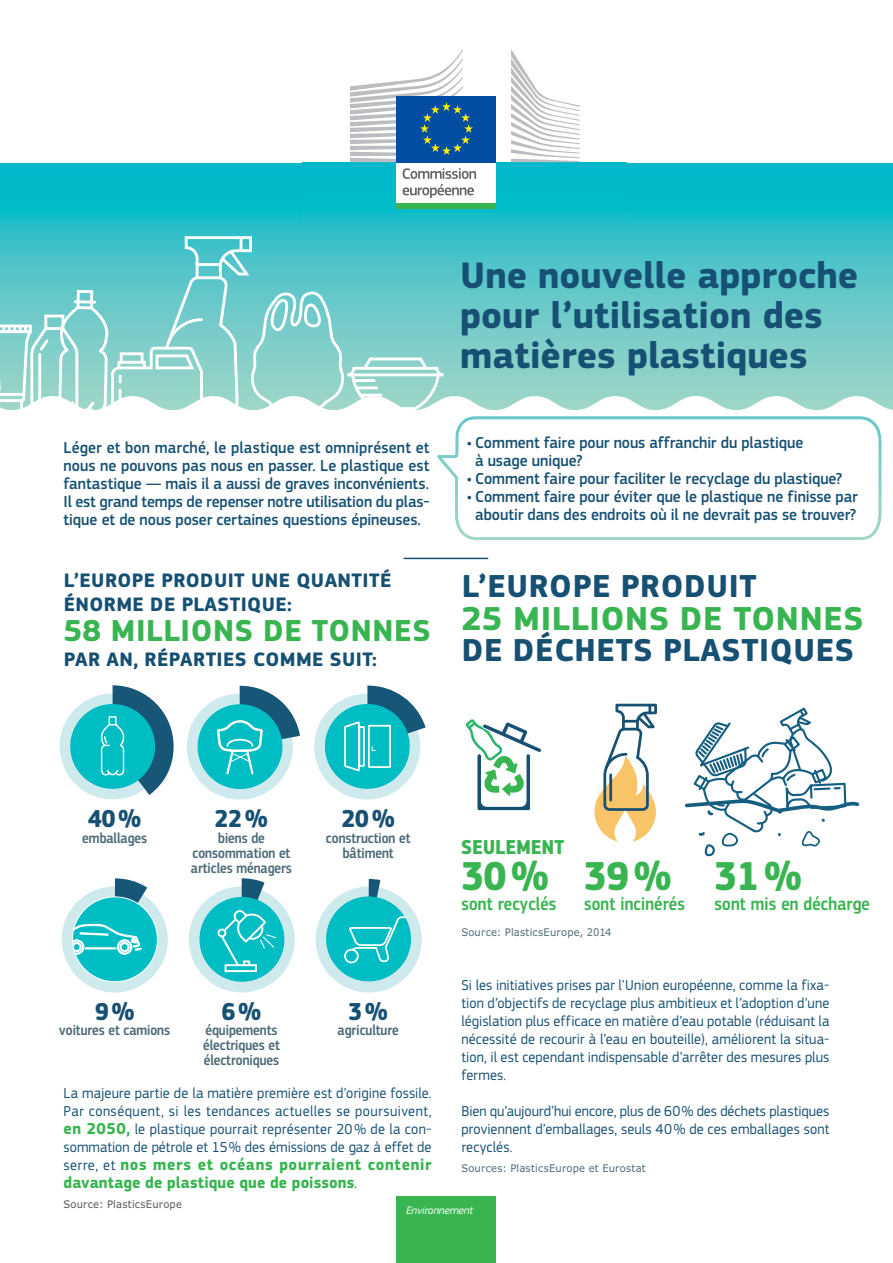
<style>
.page{position:relative;width:893px;height:1263px;background:#fff}
.page>*{position:absolute;margin:0;border:0;box-sizing:border-box;transform-origin:0 0}
.t1{font:700 42px "EC Square Sans Cond Pro";color:#38b550}
.t2{font:700 38.25px/39.8px "EC Square Sans Pro";color:#165073}
.t3{font:700 34.5px "EC Square Sans Pro";letter-spacing:.02em;color:#38b550}
.t4{font:700 33px "EC Square Sans Pro";letter-spacing:.02em;color:#165073}
.t5{font:700 31.5px "EC Square Sans Pro";letter-spacing:.02em;color:#38b550}
.t6{font:700 25.5px "EC Square Sans Cond Pro";color:#165073}
.t7{font:700 21px "EC Square Sans Cond Pro";letter-spacing:.02em;color:#38b550}
.t8{font:700 20.25px/24.3px "EC Square Sans Pro";letter-spacing:.02em;color:#165073}
.t9{font:500 18.9px "EC Square Sans Cond Pro";letter-spacing:.01em;color:#38b550}
.t10{font:500 16.5px/18px "EC Square Sans Pro";letter-spacing:-.005em;color:#165073;text-align:justify;scale:.95 1}
.t11{font:700 16.5px/18px "EC Square Sans Pro";letter-spacing:.025em;color:#38b550;scale:.95 1}
.t12{font:15px/18px "EC Square Sans Pro";letter-spacing:.01em;color:#165073;text-align:justify;scale:.95 1}
.t13{font:500 15px/15px "EC Square Sans Cond Pro";color:#4e6b79;text-align:center}
.t14{font:italic 11.25px "EC Square Sans Pro";letter-spacing:-.015em;color:#fff}
.t15{font:10.5px "Verdana";letter-spacing:.02em;color:#4e6b79;scale:.95 1}
.t16{font:10.5px "Verdana";letter-spacing:.02em;color:#58595b;scale:.95 1}
.s1{font-weight:700;font-size:16.5px;color:#38b550}
.s2{font-weight:400;font-size:15px;color:#165073}
</style>
<div class="page">
<svg style="left:0;top:162px;width:892px;height:73px;background:#0dbcc9"></svg>
<svg style="left:0;top:235px;width:892px;height:176px;background:#7ccfcd"></svg>
<svg style="left:684px;top:707px;width:176px;height:150px"></svg>
<svg style="left:465px;top:719px;width:77px;height:92px"></svg>
<svg style="left:594px;top:703px;width:63px;height:139px"></svg>
<hr style="left:609px;top:775px;width:3px;height:25px;background:#165073">
<svg style="left:437px;top:416px;width:445px;height:124px"></svg>
<div style="left:397px;top:1197px;width:99px;height:66px;background:#38b550"></div>
<svg style="left:303px;top:162px;width:323px;height:82px;background:#13bcc8"></svg>
<div style="left:397px;top:160px;width:99px;height:44px;background:#fff"></div>
<div style="left:397px;top:203px;width:99px;height:6px;background:#38b550"></div>
<svg style="left:511px;top:49px;width:68px;height:113px"></svg>
<div style="left:397px;top:96px;width:99px;height:66px;background:#034ea2"></div>
<svg style="left:350px;top:49px;width:123px;height:113px"></svg>
<svg style="left:402px;top:168px;width:74px;height:30px"></svg>
<hr style="left:404px;top:558px;width:83px;height:1px;background:#165073">
<svg style="left:60px;top:685px;width:114px;height:114px"></svg>
<svg style="left:314px;top:685px;width:111px;height:115px"></svg>
<svg style="left:187px;top:686px;width:113px;height:114px"></svg>
<svg style="left:62px;top:878px;width:106px;height:114px"></svg>
<div style="left:73px;top:944px;width:7px;height:7px;border:1px solid #fff;border-radius:50%"></div>
<div style="left:72px;top:942px;width:9px;height:10px;border:1px solid #fff;border-radius:50%"></div>
<svg style="left:316px;top:879px;width:106px;height:114px"></svg>
<div style="left:344px;top:949px;width:15px;height:14px;border:2px solid #fff;border-radius:50%"></div>
<svg style="left:189px;top:878px;width:106px;height:115px"></svg>
<p class="t10" style="left:64px;top:440px;width:386px">Léger et bon marché, le plastique est omniprésent et nous ne pouvons pas nous en passer. Le plastique est fantastique - mais il a aussi de graves inconvénients.<br>Il est grand temps de repenser notre utilisation du plas&shy;tique et de nous poser certaines questions épineuses.</p>
<h3 class="t8" style="left:64px;top:570px;width:329px">L’EUROPE PRODUIT UNE QUANTITÉ<br>ÉNORME DE PLASTIQUE:</h3>
<h3 class="t5" style="left:64px;top:619px;width:368px">58 MILLIONS DE TONNES</h3>
<h3 class="t8" style="left:64px;top:649px;width:315px">PAR AN, RÉPARTIES COMME SUIT:</h3>
<h2 class="t2" style="left:460px;top:259px;width:399px">Une nouvelle approche pour l’utilisation des matières plastiques</h2>
<p class="t10" style="left:475px;top:436px;width:347px;text-indent:-9px">• Comment faire pour nous affranchir du plastique à usage unique?</p>
<p class="t10" style="left:466px;top:472px;width:397px">• Comment faire pour faciliter le recyclage du plastique?</p>
<p class="t10" style="left:466px;top:490px;width:413px;text-align:center">• Comment faire pour éviter que le plastique ne finisse par aboutir dans des endroits où il ne devrait pas se trouver?</p>
<h3 class="t4" style="left:461px;top:573px;width:296px">L’EUROPE PRODUIT</h3>
<h3 class="t3" style="left:461px;top:605px;width:403px">25 MILLIONS DE TONNES</h3>
<h3 class="t4" style="left:461px;top:638px;width:394px">DE DÉCHETS PLASTIQUES</h3>
<h3 class="t6" style="left:88px;top:809px;width:54px">40 %</h3>
<h3 class="t6" style="left:215px;top:809px;width:54px">22 %</h3>
<h3 class="t6" style="left:342px;top:809px;width:54px">20 %</h3>
<p class="t13" style="left:82px;top:832px;width:66px">emballages</p>
<p class="t13" style="left:191px;top:832px;width:102px">biens de consommation et articles ménagers</p>
<p class="t13" style="left:326px;top:832px;width:86px">construction et bâtiment</p>
<h3 class="t7" style="left:461px;top:839px;width:104px">SEULEMENT</h3>
<h1 class="t1" style="left:461px;top:860px;width:89px">30 %</h1>
<p class="t9" style="left:461px;top:896px;width:97px">sont recyclés</p>
<h1 class="t1" style="left:584px;top:860px;width:89px">39 %</h1>
<p class="t9" style="left:584px;top:896px;width:102px">sont incinérés</p>
<p class="t15" style="left:461px;top:927px;width:160px">Source: PlasticsEurope, 2014</p>
<h1 class="t1" style="left:714px;top:860px;width:89px">31 %</h1>
<p class="t9" style="left:714px;top:896px;width:157px">sont mis en décharge</p>
<p class="t12" style="left:461px;top:978px;width:389px">Si les initiatives prises par l’Union européenne, comme la fixa&shy;tion d’objectifs de recyclage plus ambitieux et l’adoption d’une législation plus efficace en matière d’eau potable (réduisant la nécessité de recourir à l’eau en bouteille), améliorent la situa&shy;tion, il est cependant indispensable d’arrêter des mesures plus fermes.</p>
<p class="t12" style="left:461px;top:1104px;width:389px">Bien qu’aujourd’hui encore, plus de 60 % des déchets plastiques proviennent d’emballages, seuls 40 % de ces emballages sont recyclés.</p>
<p class="t15" style="left:461px;top:1162px;width:196px">Sources: PlasticsEurope et Eurostat</p>
<h3 class="t6" style="left:95px;top:1001px;width:41px">9 %</h3>
<h3 class="t6" style="left:222px;top:1001px;width:41px">6 %</h3>
<h3 class="t6" style="left:348px;top:1001px;width:41px">3 %</h3>
<p class="t13" style="left:59px;top:1024px;width:112px">voitures et camions</p>
<p class="t13" style="left:203px;top:1024px;width:78px;text-align:left">équipements électriques et électroniques</p>
<p class="t13" style="left:337px;top:1024px;width:63px">agriculture</p>
<p class="t12" style="left:64px;top:1086px;width:389px">La majeure partie de la matière première est d’origine fossile.<br>Par conséquent, si les tendances actuelles se poursuivent, <span class="s1">en 2050,</span> le plastique pourrait représenter 20 % de la con&shy;sommation de pétrole et 15 % des émissions de gaz à effet de</p>
<p class="t11" style="left:64px;top:1157px;width:389px"><span class="s2">serre, et</span> nos mers et océans pourraient contenir davantage de plastique que de poissons<span class="s2">.</span></p>
<p class="t16" style="left:64px;top:1198px;width:126px">Source: PlasticsEurope</p>
<p class="t14" style="left:406px;top:1203px;width:68px">Environnement</p>
</div>
